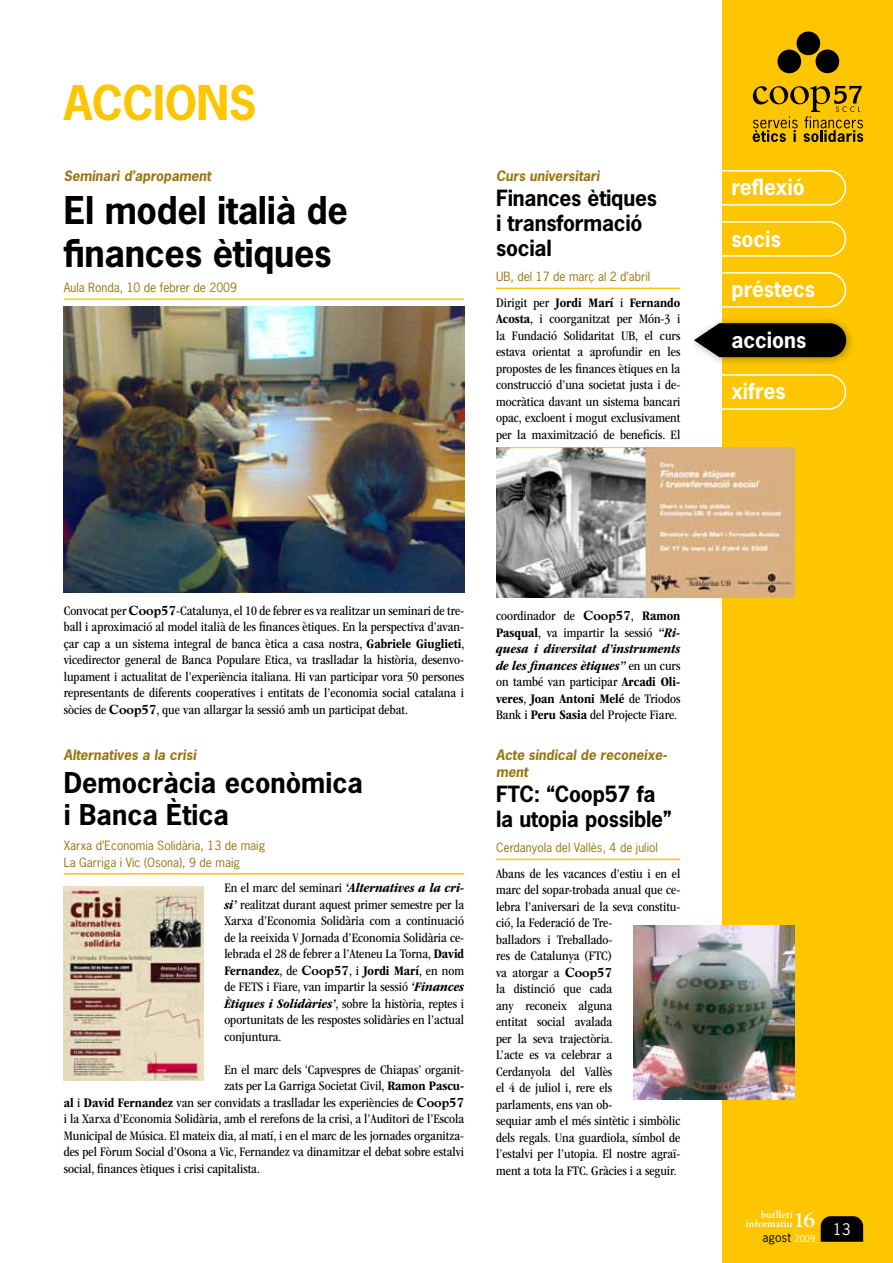
<style>
.page{position:relative;width:893px;height:1263px;background:#fff}
.page>*{position:absolute;margin:0;border:0;box-sizing:border-box;transform-origin:0 0}
.t1{font:700 45px "News Gothic Std";letter-spacing:-.01em;color:#fdc600}
.t2{font:700 36px/43.2px "News Gothic Std";letter-spacing:-.01em;color:#000}
.t3{font:700 27px/32.4px "News Gothic Std";color:#000}
.t4{font:700 21px/25.2px "News Gothic Std";letter-spacing:-.01em;color:#000}
.t5{font:700 21px "News Gothic Std";color:#fff}
.t6{font:700 21px "Goudy Std";color:#fff}
.t7{font:15px "News Gothic Std";color:#fff}
.t8{font:condensed 13.5px/16.5px "ITC Garamond Std";color:#000;text-align:justify}
.t9{font:italic 700 13.5px/16.5px "News Gothic Std";color:#987411}
.t10{font:12px/16.5px "News Gothic Std";color:#987411}
.t11{font:12px "News Gothic Std";color:#000}
.t12{font:700 10.5px/9px "Goudy Std";color:#fff;text-align:right}
.s1{font-weight:700}
.s2{font-family:"Goudy Std";font-weight:800;font-stretch:normal}
.s3{font-weight:700;font-style:italic}
.s4{font-size:9px;color:#fff}
</style>
<div class="page">
<div style="left:723px;top:0;width:170px;height:1241px;background:#fdc600"></div>
<div style="left:687px;top:316px;width:168px;height:51px;background:#000;opacity:.3"></div>
<svg style="left:694px;top:323px;width:152px;height:34px;background:#1a1914"></svg>
<svg style="left:753px;top:86px;width:110px;height:56px"></svg>
<svg style="left:777px;top:31px;width:63px;height:43px"></svg>
<svg style="left:722px;top:169px;width:125px;height:37px"></svg>
<svg style="left:722px;top:220px;width:125px;height:37px"></svg>
<svg style="left:722px;top:271px;width:125px;height:37px"></svg>
<svg style="left:722px;top:373px;width:125px;height:37px"></svg>
<svg style="left:821px;top:1216px;width:42px;height:26px"></svg>
<hr style="left:64px;top:298px;width:400px;height:2px;background:#fdc600">
<hr style="left:496px;top:288px;width:184px;height:1px;background:#fdc600">
<img style="left:64px;top:306px;width:400px;height:286px">
<img style="left:496px;top:448px;width:299px;height:149px">
<hr style="left:64px;top:873px;width:400px;height:1px;background:#fdc600">
<img style="left:64px;top:886px;width:139px;height:194px">
<img style="left:634px;top:926px;width:161px;height:173px">
<hr style="left:496px;top:859px;width:184px;height:1px;background:#fdc600">
<h1 class="t1" style="left:64px;top:73px;width:194px">ACCIONS</h1>
<p class="t9" style="left:64px;top:167px;width:149px">Seminari d’apropament</p>
<h2 class="t2" style="left:64px;top:188px;width:286px">El model italià de finances ètiques</h2>
<p class="t10" style="left:64px;top:279px;width:175px">Aula Ronda, 10 de febrer de 2009</p>
<p class="t9" style="left:496px;top:167px;width:105px">Curs universitari</p>
<h3 class="t4" style="left:496px;top:185px;width:162px">Finances ètiques i transformació social</h3>
<p class="t10" style="left:496px;top:268px;width:156px">UB, del 17 de març al 2 d’abril</p>
<p class="t8" style="left:496px;top:294px;width:186px">Dirigit per <span class="s1">Jordi Marí</span> i <span class="s1">Fernando Acosta</span>, i coorganitzat per Món-3 i la Fundació Solidaritat UB, el curs estava orientat a aprofundir en les propostes de les finances ètiques en la construcció d’una societat justa i de&shy;mocràtica davant un sistema bancari opac, excloent i mogut exclusivament per la maximització de beneficis. El</p>
<h3 class="t5" style="left:731px;top:173px;width:75px">reflexió</h3>
<h3 class="t5" style="left:731px;top:225px;width:51px">socis</h3>
<h3 class="t5" style="left:731px;top:275px;width:85px">préstecs</h3>
<h3 class="t5" style="left:731px;top:326px;width:76px">accions</h3>
<h3 class="t5" style="left:731px;top:378px;width:56px">xifres</h3>
<p class="t8" style="left:64px;top:602px;width:402px">Convocat per <span class="s2">Coop57</span>-Catalunya, el 10 de febrer es va realitzar un seminari de tre&shy;ball i aproximació al model italià de les finances ètiques. En la perspectiva d’avan&shy;çar cap a un sistema integral de banca ètica a casa nostra, <span class="s1">Gabriele Giuglieti</span>, vicedirector general de Banca Populare Etica, va traslladar la història, desenvo&shy;lupament i actualitat de l’experiència italiana. Hi van participar vora 50 persones representants de diferents cooperatives i entitats de l’economia social catalana i sòcies de <span class="s2">Coop57</span>, que van allargar la sessió amb un participat debat.</p>
<p class="t9" style="left:64px;top:747px;width:134px">Alternatives a la crisi</p>
<h3 class="t3" style="left:64px;top:766px;width:301px">Democràcia econòmica i Banca Ètica</h3>
<p class="t10" style="left:64px;top:837px;width:203px">Xarxa d’Economia Solidària, 13 de maig<br>La Garriga i Vic (Osona), 9 de maig</p>
<p class="t8" style="left:224px;top:880px;width:241px">En el marc del seminari <span class="s3">‘Alternatives a la cri&shy;si’</span> realitzat durant aquest primer semestre per la Xarxa d’Economia Solidària com a continuació de la reeixida V Jornada d’Economia Solidària ce&shy;lebrada el 28 de febrer a l’Ateneu La Torna, <span class="s1">David Fernandez</span>, de <span class="s2">Coop57</span>, i <span class="s1">Jordi Marí</span>, en nom de FETS i Fiare, van impartir la sessió <span class="s3">‘Finances Ètiques i Solidàries’</span>, sobre la història, reptes i oportunitats de les respostes solidàries en l’actual conjuntura.</p>
<p class="t8" style="left:224px;top:1061px;width:241px">En el marc dels ‘Capvespres de Chiapas’ organit-</p>
<p class="t8" style="left:224px;top:1078px;width:241px">zats per La Garriga Societat Civil, <span class="s1">Ramon Pascu·</span></p>
<p class="t8" style="left:64px;top:1094px;width:402px"><span class="s1">al</span> i <span class="s1">David Fernandez</span> van ser convidats a traslladar les experiències de <span class="s2">Coop57</span></p>
<p class="t8" style="left:64px;top:1111px;width:402px">i la Xarxa d’Economia Solidària, amb el rerefons de la crisi, a l’Auditori de l’Escola</p>
<p class="t8" style="left:64px;top:1127px;width:402px">Municipal de Música. El mateix dia, al matí, i en el marc de les jornades organitza-</p>
<p class="t8" style="left:64px;top:1144px;width:402px">des pel Fòrum Social d’Osona a Vic, Fernandez va dinamitzar el debat sobre estalvi</p>
<p class="t8" style="left:64px;top:1160px;width:198px">social, finances ètiques i crisi capitalista.</p>
<p class="t8" style="left:496px;top:608px;width:186px">coordinador de <span class="s2">Coop57</span>, <span class="s1">Ramon Pasqual</span>, va impartir la sessió <span class="s3">“Ri&shy;quesa i diversitat d’instruments de les finances ètiques”</span> en un curs on també van participar <span class="s1">Arcadi Oli· veres</span>, <span class="s1">Joan Antoni Melé</span> de Triodos Bank i <span class="s1">Peru Sasia</span> del Projecte Fiare.</p>
<p class="t9" style="left:496px;top:747px;width:172px">Acte sindical de reconeixe&shy;ment</p>
<h3 class="t4" style="left:496px;top:781px;width:177px">FTC: “Coop57 fa la utopia possible”</h3>
<p class="t10" style="left:496px;top:839px;width:163px">Cerdanyola del Vallès, 4 de juliol</p>
<p class="t8" style="left:496px;top:865px;width:186px;text-align:left">Abans de les vacances d’estiu i en el marc del sopar-trobada anual que ce&shy;lebra l’aniversari de la seva constitu&shy;ció, la Federació de Tre-<br>balladors i Treballado-<br>res de Catalunya (FTC)<br>va atorgar a <span class="s2">Coop57<br></span>la distinció que cada<br>any reconeix alguna<br>entitat social avalada<br>per la seva trajectòria.<br>L’acte es va celebrar a<br>Cerdanyola del Vallès<br>el 4 de juliol i, rere els<br>parlaments, ens van ob-<br>sequiar amb el més sintètic i simbòlic dels regals. Una guardiola, símbol de l’estalvi per l’utopia. El nostre agraï&shy;ment a tota la FTC. Gràcies i a seguir.</p>
<p class="t12" style="left:746px;top:1210px;width:48px">butlletí informatiu</p>
<h3 class="t6" style="left:793px;top:1207px;width:23px">16</h3>
<p class="t11" style="left:763px;top:1229px;width:54px">agost <span class="s4">2009</span></p>
<p class="t7" style="left:833px;top:1219px;width:19px">13</p>
</div>
